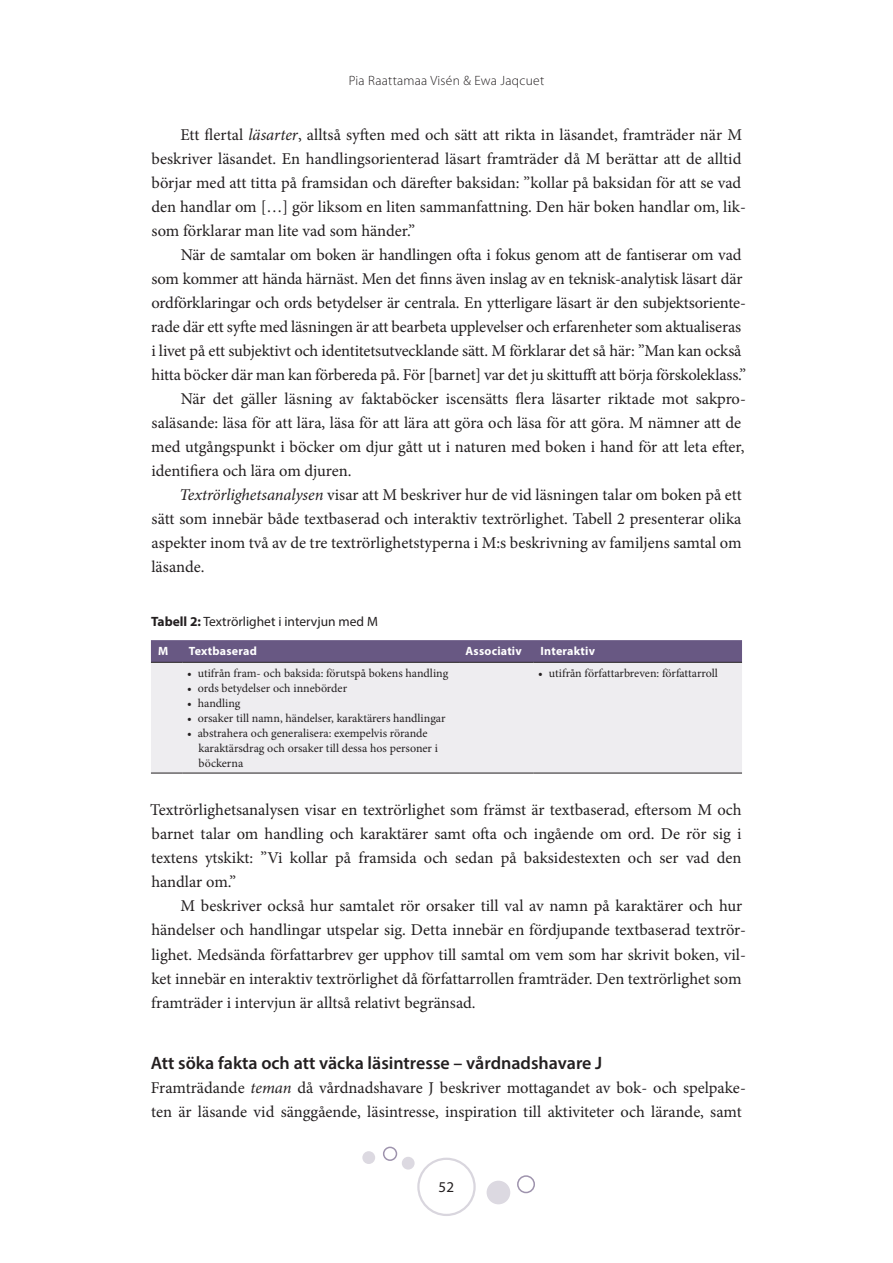
<style>
.page{position:relative;width:893px;height:1263px;background:#fff}
.page>*{position:absolute;margin:0;border:0;box-sizing:border-box;transform-origin:0 0}
.t1{font:600 18px "Myriad Pro";color:#231f20}
.t2{font:16.5px/24px "Minion Pro";letter-spacing:-.005em;color:#231f20}
.t3{font:15px "Myriad Pro";color:#231f20}
.t4{font:13.5px "Myriad Pro";color:#231f20}
.t5{font:300 13.5px "Myriad Pro";letter-spacing:.02em;color:#231f20}
.t6{font:12px/15px "Minion Pro";color:#231f20}
.t7{font:700 12px "Myriad Pro";letter-spacing:.02em;color:#fff}
.s1{font-style:italic}
.s2{font-weight:700}
</style>
<div class="page">
<div style="left:417px;top:1158px;width:59px;height:58px;border:2px solid #d9d6de;border-radius:50%"></div>
<div style="left:402px;top:1157px;width:13px;height:12px;background:#dcd9e1;border-radius:50%"></div>
<div style="left:487px;top:1181px;width:23px;height:23px;background:#dcd9e1;border-radius:50%"></div>
<div style="left:517px;top:1175px;width:18px;height:18px;border:2px solid #9e93ad;border-radius:50%"></div>
<div style="left:383px;top:1146px;width:14px;height:15px;border:2px solid #9e93ad;border-radius:50%"></div>
<div style="left:362px;top:1151px;width:13px;height:13px;background:#dcd9e1;border-radius:50%"></div>
<svg style="left:151px;top:640px;width:591px;height:22px;background:#685882"></svg>
<div style="left:151px;top:663px;width:591px;height:110px;background:#eeedf0"></div>
<hr style="left:151px;top:662px;width:31px;height:1px;background:#231f20">
<hr style="left:182px;top:662px;width:277px;height:1px;background:#231f20">
<hr style="left:459px;top:662px;width:74px;height:1px;background:#231f20">
<hr style="left:533px;top:662px;width:209px;height:1px;background:#231f20">
<hr style="left:151px;top:773px;width:31px;height:1px;background:#231f20">
<hr style="left:182px;top:773px;width:277px;height:1px;background:#231f20">
<hr style="left:459px;top:773px;width:74px;height:1px;background:#231f20">
<hr style="left:533px;top:773px;width:209px;height:1px;background:#231f20">
<p class="t5" style="left:349px;top:72px;width:197px">Pia Raattamaa Visén &amp; Ewa Jaqcuet</p>
<p class="t2" style="left:151px;top:122px;width:596px;text-indent:29px">Ett flertal <span class="s1">läsarter</span>, alltså syften med och sätt att rikta in läsandet, framträder när M beskriver läsandet. En handlingsorienterad läsart framträder då M berättar att de alltid börjar med att titta på framsidan och därefter baksidan: ”kollar på baksidan för att se vad den handlar om […] gör liksom en liten sammanfattning. Den här boken handlar om, lik&shy;som förklarar man lite vad som händer.”</p>
<p class="t2" style="left:181px;top:242px;width:562px">När de samtalar om boken är handlingen ofta i fokus genom att de fantiserar om vad</p>
<p class="t2" style="left:152px;top:266px;width:592px">som kommer att hända härnäst. Men det finns även inslag av en teknisk-analytisk läsart där</p>
<p class="t2" style="left:151px;top:290px;width:596px">ordförklaringar och ords betydelser är centrala. En ytterligare läsart är den subjektsoriente-</p>
<p class="t2" style="left:151px;top:314px;width:591px">rade där ett syfte med läsningen är att bearbeta upplevelser och erfarenheter som aktualiseras</p>
<p class="t2" style="left:151px;top:338px;width:592px">i livet på ett subjektivt och identitetsutvecklande sätt. M förklarar det så här: ”Man kan också</p>
<p class="t2" style="left:151px;top:362px;width:596px">hitta böcker där man kan förbereda på. För [barnet] var det ju skittufft att börja förskoleklass.”</p>
<p class="t2" style="left:181px;top:386px;width:567px">När det gäller läsning av faktaböcker iscensätts flera läsarter riktade mot sakpro-</p>
<p class="t2" style="left:152px;top:410px;width:591px">saläsande: läsa för att lära, läsa för att lära att göra och läsa för att göra. M nämner att de</p>
<p class="t2" style="left:151px;top:434px;width:595px">med utgångspunkt i böcker om djur gått ut i naturen med boken i hand för att leta efter,</p>
<p class="t2" style="left:151px;top:458px;width:202px">identifiera och lära om djuren.</p>
<p class="t2" style="left:180px;top:482px;width:564px"><span class="s1">Textrörlighetsanalysen</span> visar att M beskriver hur de vid läsningen talar om boken på ett</p>
<p class="t2" style="left:152px;top:506px;width:591px">sätt som innebär både textbaserad och interaktiv textrörlighet. Tabell 2 presenterar olika</p>
<p class="t2" style="left:152px;top:530px;width:592px">aspekter inom två av de tre textrörlighetstyperna i M:s beskrivning av familjens samtal om</p>
<p class="t2" style="left:151px;top:555px;width:55px">läsande.</p>
<p class="t4" style="left:151px;top:613px;width:228px"><span class="s2">Tabell 2:</span> Textrörlighet i intervjun med M</p>
<p class="t7" style="left:158px;top:643px;width:12px">M</p>
<p class="t7" style="left:189px;top:643px;width:69px">Textbaserad</p>
<p class="t7" style="left:465px;top:643px;width:58px">Associativ</p>
<p class="t7" style="left:540px;top:643px;width:56px">Interaktiv</p>
<p class="t6" style="left:187px;top:666px;width:263px">• utifrån fram- och baksida: förutspå bokens handling</p>
<p class="t6" style="left:187px;top:681px;width:162px">• ords betydelser och innebörder</p>
<p class="t6" style="left:187px;top:696px;width:55px">• handling</p>
<p class="t6" style="left:187px;top:711px;width:260px">• orsaker till namn, händelser, karaktärers handlingar</p>
<p class="t6" style="left:199px;top:726px;width:241px;text-indent:-11px">• abstrahera och generalisera: exempelvis rörande karaktärsdrag och orsaker till dessa hos personer i böckerna</p>
<p class="t6" style="left:538px;top:666px;width:181px">• utifrån författarbreven: författarroll</p>
<p class="t2" style="left:150px;top:798px;width:593px;text-align:justify">Textrörlighetsanalysen visar en textrörlighet som främst är textbaserad, eftersom M och barnet talar om handling och karaktärer samt ofta och ingående om ord. De rör sig i textens ytskikt: ”Vi kollar på framsida och sedan på baksidestexten och ser vad den handlar om.”</p>
<p class="t2" style="left:151px;top:894px;width:596px;text-indent:29px">M beskriver också hur samtalet rör orsaker till val av namn på karaktärer och hur händelser och handlingar utspelar sig. Detta innebär en fördjupande textbaserad textrör&shy;lighet. Medsända författarbrev ger upphov till samtal om vem som har skrivit boken, vil&shy;ket innebär en interaktiv textrörlighet då författarrollen framträder. Den textrörlighet som framträder i intervjun är alltså relativt begränsad.</p>
<p class="t1" style="left:151px;top:1051px;width:453px">Att söka fakta och att väcka läsintresse – vårdnadshavare J</p>
<p class="t2" style="left:151px;top:1076px;width:597px">Framträdande <span class="s1">teman</span> då vårdnadshavare J beskriver mottagandet av bok- och spelpake&shy;ten är läsande vid sänggående, läsintresse, inspiration till aktiviteter och lärande, samt</p>
<p class="t3" style="left:439px;top:1178px;width:17px">52</p>
</div>
